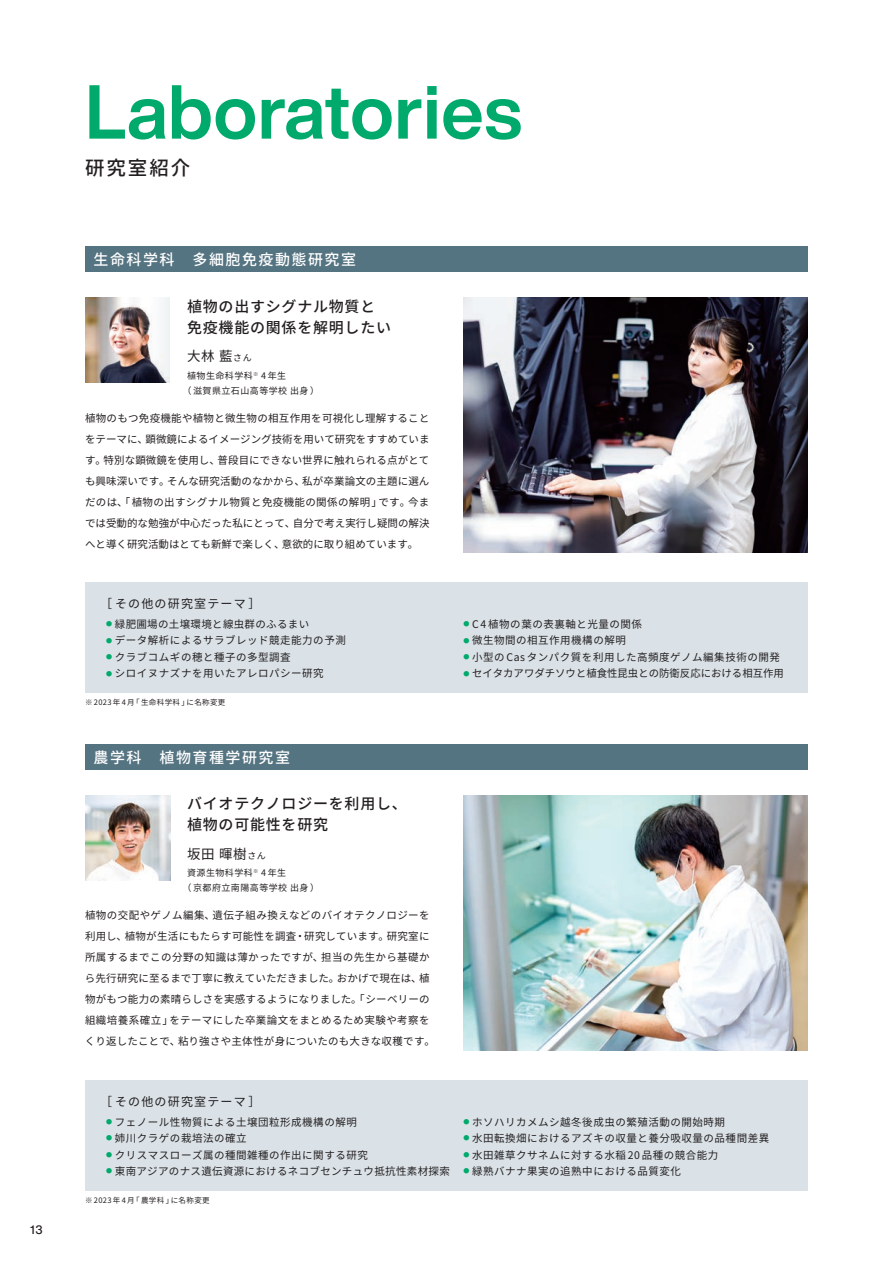
<style>
.page{position:relative;width:893px;height:1263px;background:#fff}
.page>*{position:absolute;margin:0;border:0;box-sizing:border-box;transform-origin:0 0}
.t1{font:700 75px "Helvetica Now Display";letter-spacing:.01em;color:#00a96c}
.t2{font:500 19.5px "Noto Sans CJ Kjp";letter-spacing:.1em;color:#231f20}
.t3{font:500 15px/21px "Noto Sans CJ Kjp";letter-spacing:.05em;color:#231f20}
.t4{font:500 15px "Noto Sans CJ Kjp";letter-spacing:.1em;color:#fff}
.t5{font:13.5px "Noto Sans CJ Kjp";color:#231f20}
.t6{font:12px "Noto Sans CJ Kjp";letter-spacing:.1em;color:#231f20}
.t7{font:500 12px "Helvetica Now Display";color:#231f20}
.t8{font:10.5px/21px "Noto Sans CJ Kjp";letter-spacing:.04em;color:#231f20;text-align:justify}
.t9{font:10.5px "Noto Sans CJ Kjp";color:#231f20}
.t10{font:9px/15px "Noto Sans CJ Kjp";letter-spacing:.05em;color:#231f20}
.t11{font:7.5px "Noto Sans CJ Kjp";letter-spacing:.05em;color:#231f20}
.s1{font-size:9px}
</style>
<div class="page">
<div style="left:85px;top:247px;width:723px;height:25px;background:#557482"></div>
<img style="left:463px;top:298px;width:345px;height:255px">
<div style="left:85px;top:744px;width:723px;height:26px;background:#557482"></div>
<img style="left:463px;top:795px;width:345px;height:255px">
<img style="left:85px;top:298px;width:64px;height:85px">
<div style="left:85px;top:583px;width:723px;height:110px;background:#dae2e7"></div>
<div style="left:85px;top:1080px;width:723px;height:111px;background:#dae2e7"></div>
<img style="left:85px;top:795px;width:85px;height:85px">
<svg style="left:149px;top:298px;width:21px;height:85px;fill:#f4f6f6"></svg>
<p class="t7" style="left:30px;top:1221px;width:14px">13</p>
<h1 class="t1" style="left:85px;top:60px;width:438px">Laboratories</h1>
<h2 class="t2" style="left:85px;top:156px;width:107px">研究室紹介</h2>
<h3 class="t4" style="left:94px;top:251px;width:264px">生命科学科　多細胞免疫動態研究室</h3>
<h3 class="t3" style="left:187px;top:296px;width:206px">植物の出すシグナル物質と免疫機能の関係を解明したい</h3>
<p class="t5" style="left:187px;top:349px;width:66px">大林 藍<span class="s1">さん</span></p>
<p class="t10" style="left:183px;top:368px;width:138px;text-indent:4px">植物生命科学科<sup>※</sup> 4 年生<br>（滋賀県立石山高等学校 出身）</p>
<p class="t8" style="left:85px;top:408px;width:346px">植物のもつ免疫機能や植物と微生物の相互作用を可視化し理解することをテーマに、顕微鏡によるイメージング技術を用いて研究をすすめています。特別な顕微鏡を使用し、普段目にできない世界に触れられる点がとても興味深いです。そんな研究活動のなかから、私が卒業論文の主題に選んだのは、「植物の出すシグナル物質と免疫機能の関係の解明」です。今までは受動的な勉強が中心だった私にとって、自分で考え実行し疑問の解決へと導く研究活動はとても新鮮で楽しく、意欲的に取り組めています。</p>
<p class="t6" style="left:100px;top:597px;width:162px">［その他の研究室テーマ］</p>
<p class="t8" style="left:106px;top:614px;width:204px"><sup>●</sup> 緑肥圃場の土壌環境と線虫群のふるまい</p>
<p class="t8" style="left:106px;top:630px;width:241px"><sup>●</sup> データ解析によるサラブレッド競走能力の予測</p>
<p class="t8" style="left:106px;top:647px;width:186px"><sup>●</sup> クラブコムギの穂と種子の多型調査</p>
<p class="t8" style="left:106px;top:663px;width:219px"><sup>●</sup> シロイヌナズナを用いたアレロパシー研究</p>
<p class="t11" style="left:85px;top:698px;width:142px">※ 2023 年 4 月「生命科学科」に名称変更</p>
<h3 class="t4" style="left:94px;top:749px;width:198px">農学科　植物育種学研究室</h3>
<h3 class="t3" style="left:187px;top:794px;width:221px">バイオテクノロジーを利用し、植物の可能性を研究</h3>
<p class="t5" style="left:187px;top:846px;width:80px">坂田 暉樹<span class="s1">さん</span></p>
<p class="t10" style="left:183px;top:865px;width:138px;text-indent:4px">資源生物科学科<sup>※</sup> 4 年生<br>（京都府立南陽高等学校 出身）</p>
<p class="t8" style="left:85px;top:905px;width:351px;text-align:left">植物の交配やゲノム編集、遺伝子組み換えなどのバイオテクノロジーを利用し、植物が生活にもたらす可能性を調査・研究しています。研究室に所属するまでこの分野の知識は薄かったですが、担当の先生から基礎から先行研究に至るまで丁寧に教えていただきました。おかげで現在は、植物がもつ能力の素晴らしさを実感するようになりました。「シーベリーの組織培養系確立」をテーマにした卒業論文をまとめるため実験や考察をくり返したことで、粘り強さや主体性が身についたのも大きな収穫です。</p>
<p class="t8" style="left:463px;top:614px;width:180px"><sup>●</sup> C 4 植物の葉の表裏軸と光量の関係</p>
<p class="t8" style="left:463px;top:630px;width:164px"><sup>●</sup> 微生物間の相互作用機構の解明</p>
<p class="t8" style="left:463px;top:647px;width:318px"><sup>●</sup> 小型の Cas タンパク質を利用した高頻度ゲノム編集技術の開発</p>
<p class="t9" style="left:463px;top:668px;width:322px"><sup>●</sup> セイタカアワダチソウと植食性昆虫との防衛反応における相互作用</p>
<p class="t6" style="left:100px;top:1094px;width:162px">［その他の研究室テーマ］</p>
<p class="t8" style="left:106px;top:1111px;width:252px"><sup>●</sup> フェノール性物質による土壌団粒形成機構の解明</p>
<p class="t8" style="left:106px;top:1128px;width:142px"><sup>●</sup> 姉川クラゲの栽培法の確立</p>
<p class="t8" style="left:106px;top:1144px;width:263px"><sup>●</sup> クリスマスローズ属の種間雑種の作出に関する研究</p>
<p class="t8" style="left:106px;top:1161px;width:345px"><sup>●</sup> 東南アジアのナス遺伝資源におけるネコブセンチュウ抵抗性素材探索</p>
<p class="t11" style="left:85px;top:1195px;width:126px">※ 2023 年 4 月「農学科」に名称変更</p>
<p class="t8" style="left:463px;top:1111px;width:263px"><sup>●</sup> ホソハリカメムシ越冬後成虫の繁殖活動の開始時期</p>
<p class="t8" style="left:463px;top:1128px;width:307px"><sup>●</sup> 水田転換畑におけるアズキの収量と養分吸収量の品種間差異</p>
<p class="t8" style="left:463px;top:1144px;width:256px"><sup>●</sup> 水田雑草クサネムに対する水稲 20 品種の競合能力</p>
<p class="t8" style="left:463px;top:1161px;width:219px"><sup>●</sup> 緑熟バナナ果実の追熟中における品質変化</p>
</div>
